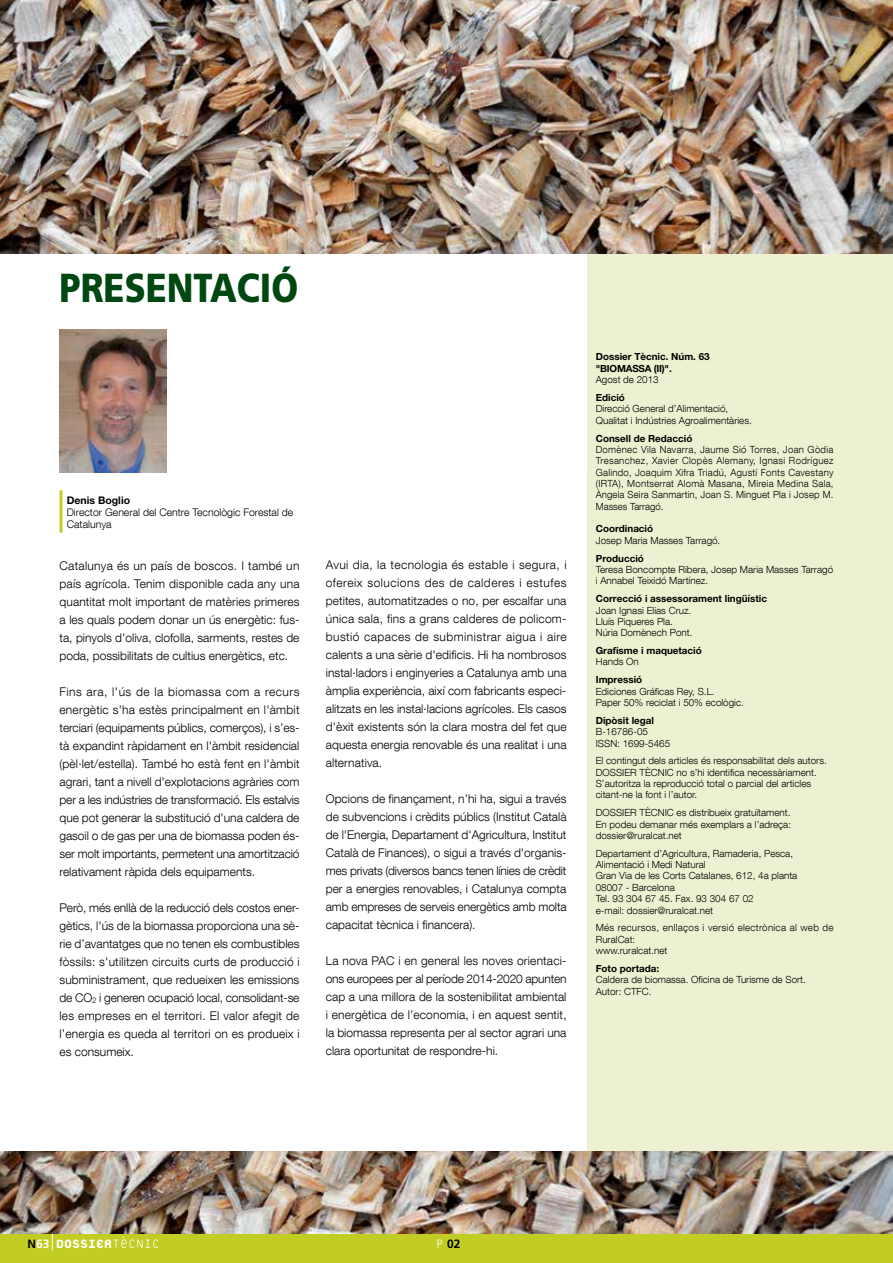
<style>
.page{position:relative;width:893px;height:1263px;background:#fff}
.page>*{position:absolute;margin:0;border:0;box-sizing:border-box;transform-origin:0 0}
.t1{font:900 40.5px "Frutiger";color:#004712;scale:.85 1}
.t2{font:800 18px "Platelet";color:#fff;scale:.96 1}
.t3{font:300 12px/18px "Helvetica Neue LT Com";color:#000;text-align:justify}
.t4{font:700 12px "Frutiger";color:#000}
.t5{font:300 10.5px/12px "Helvetica Neue LT Com";color:#000}
.t6{font:700 10.5px "Helvetica Neue LT Pro";color:#000}
.t7{font:300 9.9px/11.4px "Helvetica Neue LT Com";color:#000}
.t8{font:700 9.9px/11.4px "Helvetica Neue LT Pro";color:#000}
.t9{font:300 9.9px/11.4px "Helvetica Neue LT Com";letter-spacing:.025em;color:#000}
.s1{font-family:"Frutiger";font-weight:700;font-size:12px;color:#000}
.s2{font-family:"Frutiger";font-weight:700;font-size:12px}
</style>
<div class="page">
<div style="left:0;top:1233px;width:893px;height:30px;background:#c2cd23"></div>
<svg style="left:437px;top:1239px;width:5px;height:9px"></svg>
<svg style="left:52px;top:1233px;width:1px;height:17px"></svg>
<svg style="left:113px;top:1236px;width:45px;height:12px"></svg>
<div style="left:587px;top:243px;width:306px;height:910px;background:#eef1d1"></div>
<hr style="left:60px;top:490px;width:3px;height:43px;background:#c2cd23">
<img style="left:0;top:0;width:893px;height:253px">
<img style="left:0;top:1151px;width:893px;height:82px">
<img style="left:59px;top:330px;width:108px;height:142px">
<h1 class="t1" style="left:60px;top:263px;width:233px">PRESENTAció</h1>
<p class="t6" style="left:67px;top:493px;width:65px">Denis Boglio</p>
<p class="t5" style="left:67px;top:506px;width:228px">Director General del Centre Tecnològic Forestal de<br>Catalunya</p>
<p class="t3" style="left:60px;top:556px;width:242px">Catalunya és un país de boscos. I també un país agrícola. Tenim disponible cada any una quantitat molt important de matèries primeres a les quals podem donar un ús energètic: fus&shy;ta, pinyols d'oliva, clofolla, sarments, restes de poda, possibilitats de cultius energètics, etc.</p>
<p class="t3" style="left:60px;top:682px;width:242px">Fins ara, l'ús de la biomassa com a recurs energètic s'ha estès principalment en l'àmbit terciari (equipaments públics, comerços), i s’es&shy;tà expandint ràpidament en l'àmbit residencial (pèl·let/estella). També ho està fent en l'àmbit agrari, tant a nivell d'explotacions agràries com per a les indústries de transformació. Els estalvis que pot generar la substitució d'una caldera de gasoil o de gas per una de biomassa poden és&shy;ser molt importants, permetent una amortització relativament ràpida dels equipaments.</p>
<p class="t3" style="left:60px;top:898px;width:242px">Però, més enllà de la reducció dels costos ener&shy;gètics, l'ús de la biomassa proporciona una sè&shy;rie d’avantatges que no tenen els combustibles fòssils: s'utilitzen circuits curts de producció i subministrament, que redueixen les emissions de CO<sub>2</sub> i generen ocupació local, consolidant-se les empreses en el territori. El valor afegit de l’energia es queda al territori on es produeix i es consumeix.</p>
<p class="t3" style="left:326px;top:555px;width:242px">Avui dia, la tecnologia és estable i segura, i ofereix solucions des de calderes i estufes petites, automatitzades o no, per escalfar una única sala, fins a grans calderes de policom&shy;bustió capaces de subministrar aigua i aire calents a una sèrie d'edificis. Hi ha nombrosos instal·ladors i enginyeries a Catalunya amb una àmplia experiència, així com fabricants especi&shy;alitzats en les instal·lacions agrícoles. Els casos d'èxit existents són la clara mostra del fet que aquesta energia renovable és una realitat i una alternativa.</p>
<p class="t3" style="left:326px;top:789px;width:242px">Opcions de finançament, n’hi ha, sigui a través de subvencions i crèdits públics (Institut Català de l'Energia, Departament d'Agricultura, Institut Català de Finances), o sigui a través d'organis&shy;mes privats (diversos bancs tenen línies de crèdit per a energies renovables, i Catalunya compta amb empreses de serveis energètics amb molta capacitat tècnica i financera).</p>
<p class="t3" style="left:326px;top:951px;width:242px">La nova PAC i en general les noves orientaci&shy;ons europees per al període 2014-2020 apunten cap a una millora de la sostenibilitat ambiental i energètica de l’economia, i en aquest sentit, la biomassa representa per al sector agrari una clara oportunitat de respondre-hi.</p>
<p class="t8" style="left:596px;top:351px;width:115px">Dossier Tècnic. Núm. 63 "BIOMASSA (II)".</p>
<p class="t7" style="left:596px;top:374px;width:64px">Agost de 2013</p>
<p class="t8" style="left:596px;top:392px;width:31px">Edició</p>
<p class="t7" style="left:596px;top:403px;width:158px">Direcció General d’Alimentació,<br>Qualitat i Indústries Agroalimentàries.</p>
<p class="t8" style="left:596px;top:432px;width:98px">Consell de Redacció</p>
<p class="t7" style="left:596px;top:443px;width:239px;text-align:justify">Domènec Vila Navarra, Jaume Sió Torres, Joan Gòdia Tresanchez, Xavier Clopès Alemany, Ignasi Rodríguez Galindo, Joaquim Xifra Triadú, Agustí Fonts Cavestany (IRTA), Montserrat Alomà Masana, Mireia Medina Sala, Àngela Seira Sanmartin, Joan S. Minguet Pla i Josep M.<br>Masses Tarragó.</p>
<p class="t8" style="left:596px;top:523px;width:59px">Coordinació</p>
<p class="t7" style="left:596px;top:534px;width:126px">Josep Maria Masses Tarragó.</p>
<p class="t8" style="left:596px;top:552px;width:50px">Producció</p>
<p class="t7" style="left:596px;top:564px;width:239px">Teresa Boncompte Ribera, Josep Maria Masses Tarragó i Annabel Teixidó Martínez.</p>
<p class="t8" style="left:596px;top:593px;width:173px">Correcció i assessorament lingüístic</p>
<p class="t7" style="left:596px;top:604px;width:98px">Joan Ignasi Elias Cruz.<br>Lluís Piqueres Pla.<br>Núria Domènech Pont.</p>
<p class="t8" style="left:596px;top:645px;width:108px">Grafisme i maquetació</p>
<p class="t7" style="left:596px;top:656px;width:45px">Hands On</p>
<p class="t8" style="left:596px;top:674px;width:48px">Impressió</p>
<p class="t7" style="left:596px;top:685px;width:150px">Ediciones Gráficas Rey, S.L.<br>Paper 50% reciclat i 50% ecològic.</p>
<p class="t8" style="left:596px;top:714px;width:60px">Dipòsit legal</p>
<p class="t7" style="left:596px;top:726px;width:76px">B-16786-05<br>ISSN: 1699-5465</p>
<p class="t7" style="left:596px;top:755px;width:233px">El contingut dels articles és responsabilitat dels autors.<br>DOSSIER TÈCNIC no s’hi identifica necessàriament.<br>S’autoritza la reproducció total o parcial del articles citant-ne la font i l’autor.</p>
<p class="t7" style="left:596px;top:807px;width:197px;text-align:justify">DOSSIER TÈCNIC es distribueix gratuïtament.<br>En podeu demanar més exemplars a l’adreça: dossier@ruralcat.net</p>
<p class="t7" style="left:596px;top:847px;width:203px">Departament d’Agricultura, Ramaderia, Pesca, Alimentació i Medi Natural<br>Gran Via de les Corts Catalanes, 612, 4a planta 08007 - Barcelona<br>Tel. 93 304 67 45. Fax. 93 304 67 02<br>e-mail: dossier@ruralcat.net</p>
<p class="t9" style="left:596px;top:922px;width:239px">Més recursos, enllaços i versió electrònica al web de<br>RuralCat:<br>www.ruralcat.net</p>
<p class="t8" style="left:596px;top:962px;width:65px">Foto portada:</p>
<p class="t7" style="left:596px;top:974px;width:212px">Caldera de biomassa. Oficina de Turisme de Sort.<br>Autor: CTFC.</p>
<h2 class="t2" style="left:28px;top:1235px;width:89px"><span class="s1">N</span><span class="s2">63</span> DOSSIER</h2>
<p class="t4" style="left:447px;top:1237px;width:15px">02</p>
</div>
